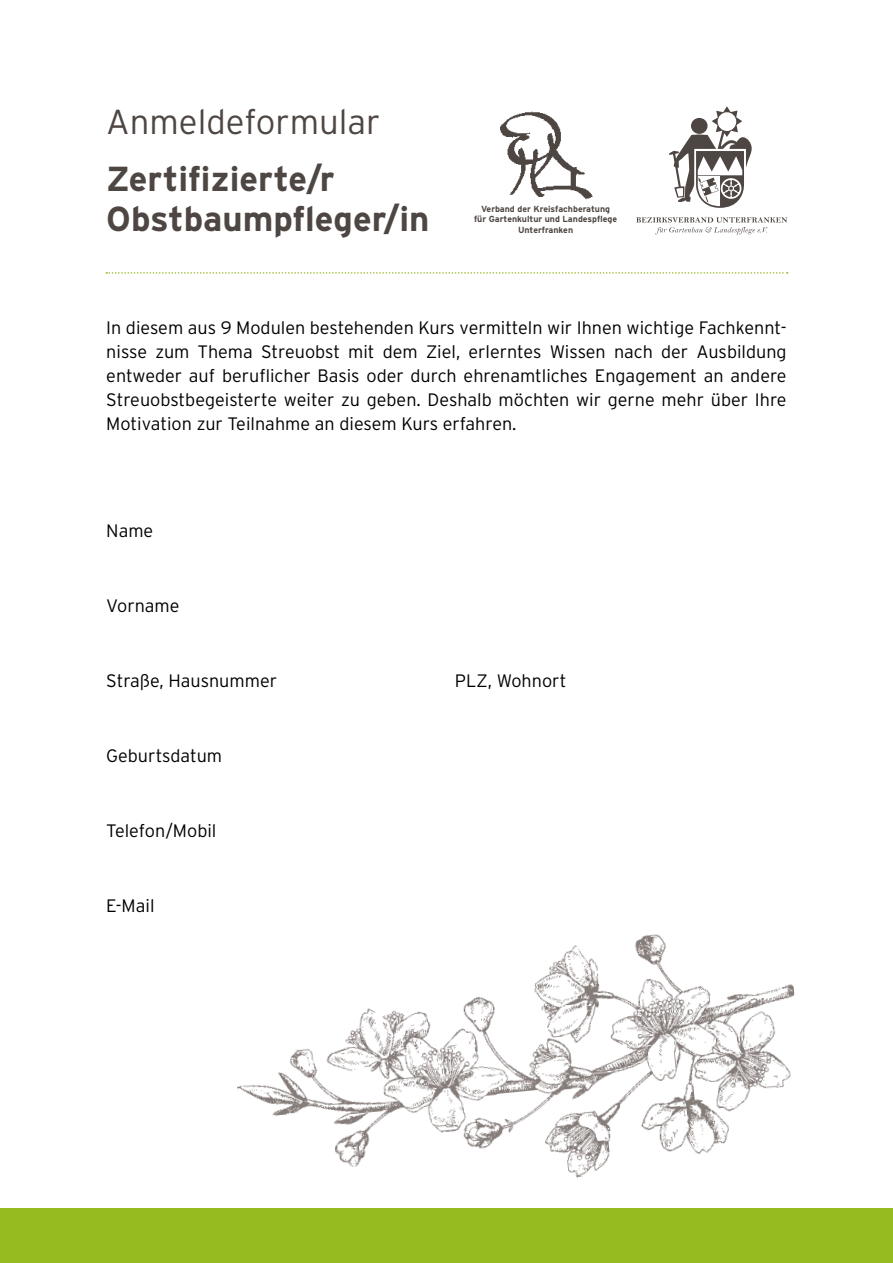
<style>
.page{position:relative;width:893px;height:1263px;background:#fff}
.page>*{position:absolute;margin:0;border:0;box-sizing:border-box;transform-origin:0 0}
.t1{font:700 34.65px/40px "Interstate";color:#4e4642}
.t2{font:300 34.65px "Interstate";color:#4e4642}
.t3{font:300 18px/24px "Interstate";color:#000;text-align:justify}
.t4{font:700 8.85px/10.5px "Interstate";color:#4e4642;text-align:center}
</style>
<div class="page">
<div style="left:0;top:1209px;width:893px;height:54px;background:#95bb20"></div>
<img style="left:500px;top:111px;width:93px;height:89px">
<svg style="left:636px;top:217px;width:151px;height:17px"></svg>
<svg style="left:669px;top:106px;width:83px;height:102px"></svg>
<svg style="left:106px;top:272px;width:682px;height:2px"></svg>
<img style="left:226px;top:934px;width:584px;height:275px">
<h1 class="t2" style="left:106px;top:103px;width:276px">Anmeldeformular</h1>
<h1 class="t1" style="left:106px;top:159px;width:325px">Zertifizierte/r<br>Obstbaumpfleger/in</h1>
<p class="t4" style="left:474px;top:203px;width:145px">Verband der Kreisfachberatung für Gartenkultur und Landespflege<br>Unterfranken</p>
<p class="t3" style="left:106px;top:316px;width:682px">In diesem aus 9 Modulen bestehenden Kurs vermitteln wir Ihnen wichtige Fachkennt&shy;nisse zum Thema Streuobst mit dem Ziel, erlerntes Wissen nach der Ausbildung entweder auf beruflicher Basis oder durch ehrenamtliches Engagement an andere Streuobstbegeisterte weiter zu geben. Deshalb möchten wir gerne mehr über Ihre Motivation zur Teilnahme an diesem Kurs erfahren.</p>
<p class="t3" style="left:106px;top:519px;width:49px">Name</p>
<p class="t3" style="left:106px;top:594px;width:75px">Vorname</p>
<p class="t3" style="left:106px;top:669px;width:172px">Straße, Hausnummer</p>
<p class="t3" style="left:455px;top:669px;width:113px">PLZ, Wohnort</p>
<p class="t3" style="left:106px;top:744px;width:117px">Geburtsdatum</p>
<p class="t3" style="left:106px;top:819px;width:112px">Telefon/Mobil</p>
<p class="t3" style="left:106px;top:894px;width:50px">E-Mail</p>
</div>
